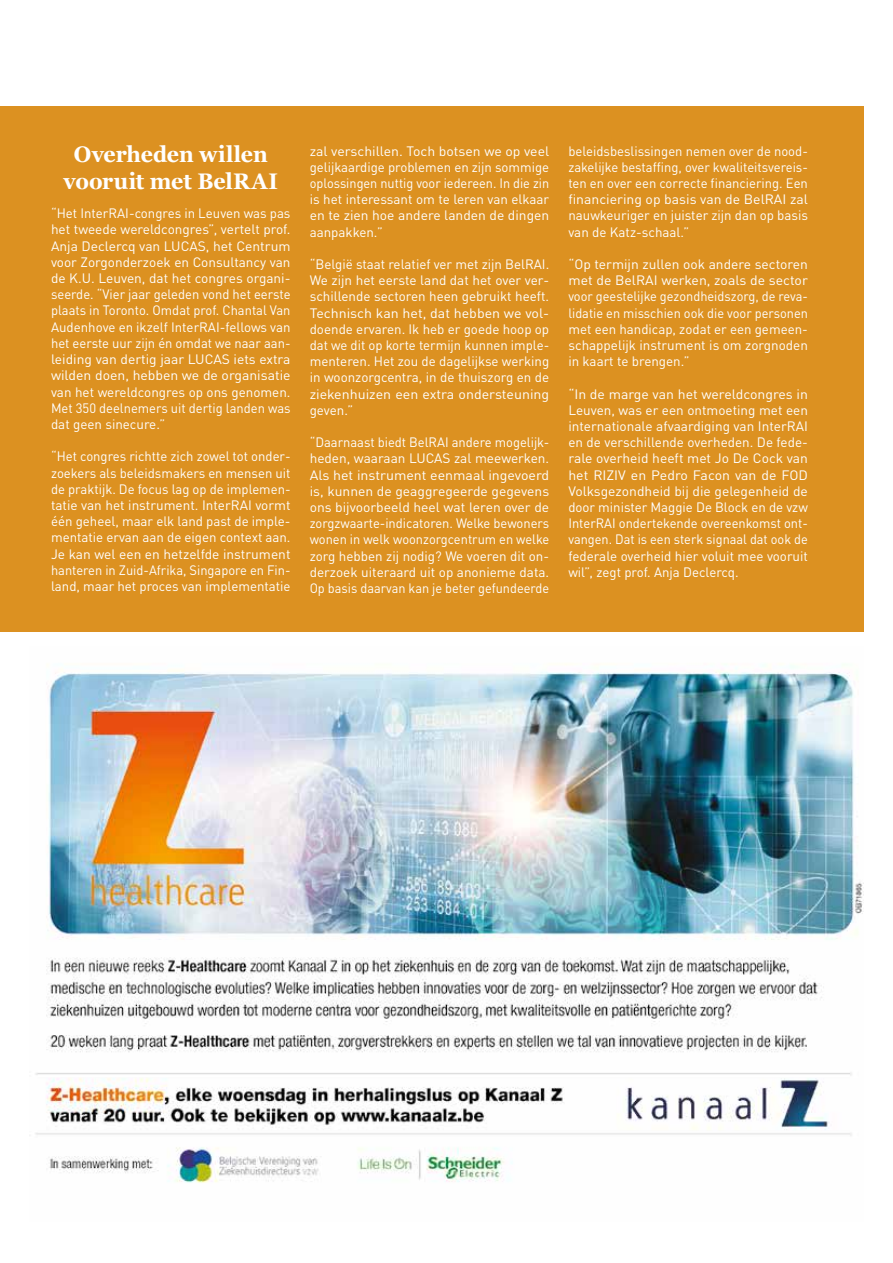
<style>
.page{position:relative;width:893px;height:1263px;background:#fff}
.page>*{position:absolute;margin:0;border:0;box-sizing:border-box;transform-origin:0 0}
.t1{font:700 22.5px/27px "Georgia";letter-spacing:-.005em;color:#fff;text-align:center;scale:.95 1}
.t2{font:13.5px/16.2px "DIN Pro";color:#fff;text-align:justify}
.t3{font:13.5px/16.2px "DIN Pro";color:#fff;text-align:justify;scale:1.04 1}
.t4{font:13.5px/16.2px "DIN Pro";color:#fff;scale:.96 1}
</style>
<div class="page">
<div style="left:0;top:106px;width:863px;height:525px;background:#dc9121"></div>
<img style="left:35px;top:664px;width:828px;height:519px">
<h1 class="t1" style="left:64px;top:140px;width:227px">Overheden willen vooruit met BelRAI</h1>
<p class="t2" style="left:51px;top:204px;width:241px">“Het InterRAI-congres in Leuven was pas het tweede wereldcongres”, vertelt prof.<br>Anja Declercq van LUCAS, het Centrum voor Zorgonderzoek en Consultancy van de K.U. Leuven, dat het congres organi&shy;seerde. “Vier jaar geleden vond het eerste plaats in Toronto. Omdat prof. Chantal Van Audenhove en ikzelf InterRAI-fellows van het eerste uur zijn én omdat we naar aan&shy;leiding van dertig jaar LUCAS iets extra wilden doen, hebben we de organisatie van het wereldcongres op ons genomen.<br>Met 350 deelnemers uit dertig landen was dat geen sinecure.”</p>
<p class="t2" style="left:51px;top:447px;width:241px">“Het congres richtte zich zowel tot onder&shy;zoekers als beleidsmakers en mensen uit de praktijk. De focus lag op de implemen&shy;tatie van het instrument. InterRAI vormt één geheel, maar elk land past de imple&shy;mentatie ervan aan de eigen context aan.<br>Je kan wel een en hetzelfde instrument hanteren in Zuid-Afrika, Singapore en Fin&shy;land, maar het proces van implementatie</p>
<p class="t3" style="left:310px;top:141px;width:232px">zal verschillen. Toch botsen we op veel gelijkaardige problemen en zijn sommige oplossingen nuttig voor iedereen. In die zin is het interessant om te leren van elkaar en te zien hoe andere landen de dingen aanpakken.”</p>
<p class="t2" style="left:310px;top:255px;width:241px">“België staat relatief ver met zijn BelRAI.<br>We zijn het eerste land dat het over ver&shy;schillende sectoren heen gebruikt heeft.<br>Technisch kan het, dat hebben we vol&shy;doende ervaren. Ik heb er goede hoop op dat we dit op korte termijn kunnen imple&shy;menteren. Het zou de dagelijkse werking in woonzorgcentra, in de thuiszorg en de ziekenhuizen een extra ondersteuning geven.”</p>
<p class="t4" style="left:310px;top:433px;width:251px">“Daarnaast biedt BelRAI andere mogelijk&shy;heden, waaraan LUCAS zal meewerken.<br>Als het instrument eenmaal ingevoerd is, kunnen de geaggregeerde gegevens ons bijvoorbeeld heel wat leren over de zorgzwaarte-indicatoren. Welke bewoners wonen in welk woonzorgcentrum en welke zorg hebben zij nodig? We voeren dit on&shy;derzoek uiteraard uit op anonieme data.<br>Op basis daarvan kan je beter gefundeerde</p>
<p class="t2" style="left:568px;top:141px;width:241px">beleidsbeslissingen nemen over de nood&shy;zakelijke bestaffing, over kwaliteitsvereis&shy;ten en over een correcte financiering. Een financiering op basis van de BelRAI zal nauwkeuriger en juister zijn dan op basis van de Katz-schaal.”</p>
<p class="t2" style="left:568px;top:255px;width:241px">“Op termijn zullen ook andere sectoren met de BelRAI werken, zoals de sector voor geestelijke gezondheidszorg, de reva&shy;lidatie en misschien ook die voor personen met een handicap, zodat er een gemeen&shy;schappelijk instrument is om zorgnoden in kaart te brengen.”</p>
<p class="t3" style="left:568px;top:384px;width:232px">“In de marge van het wereldcongres in Leuven, was er een ontmoeting met een internationale afvaardiging van InterRAI en de verschillende overheden. De fede&shy;rale overheid heeft met Jo De Cock van het RIZIV en Pedro Facon van de FOD Volksgezondheid bij die gelegenheid de door minister Maggie De Block en de vzw InterRAI ondertekende overeenkomst ont&shy;vangen. Dat is een sterk signaal dat ook de federale overheid hier voluit mee vooruit wil”, zegt prof. Anja Declercq.</p>
</div>
